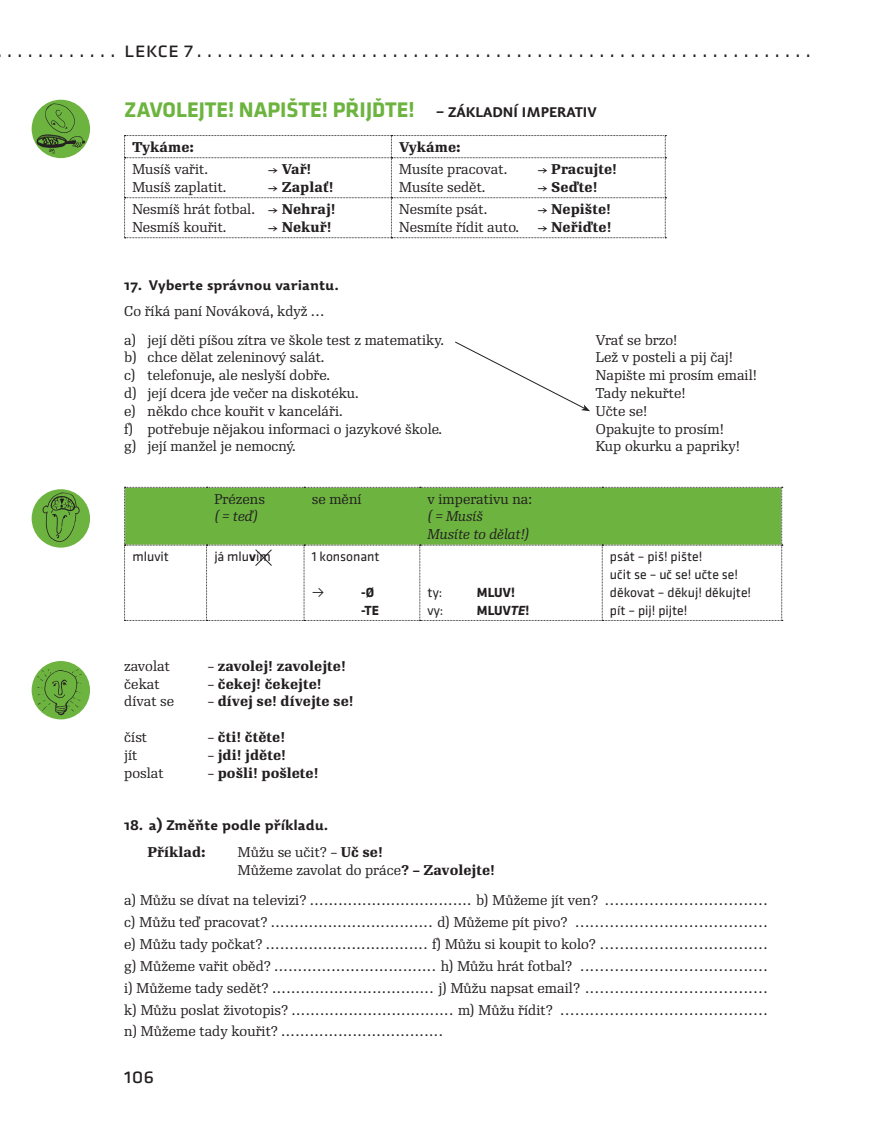
<style>
.page{position:relative;width:893px;height:1126px;background:#fff}
.page>*{position:absolute;margin:0;border:0;box-sizing:border-box;transform-origin:0 0}
.t1{font:21.9px "Klavika";color:#231f20}
.t2{font:700 21.9px "Klavika";color:#6cb43f}
.t3{font:13.65px/17.9px "Re Public Std";color:#231f20}
.t4{font:500 13.65px "Re Public Std";color:#231f20}
.t5{font:13.65px/17.9px "Klavika";color:#231f20}
.t6{font:700 13.65px "Dederon SDOT";color:#231f20}
.t7{font:italic 13.65px/17.9px "Re Public Std";color:#231f20}
.t8{font:700 13.65px/17.9px "Klavika";color:#231f20}
.s1{font-family:"Dederon SDOT";font-size:13.65px;color:#231f20}
.s2{font-weight:400}
.s3{font-weight:500}
.s4{font-weight:700}
.s5{font-style:italic}
</style>
<div class="page">
<svg style="left:124px;top:135px;width:542px;height:103px"></svg>
<div style="left:32px;top:100px;width:58px;height:58px;background:#6cb43f;border-radius:50%"></div>
<img style="left:33px;top:102px;width:54px;height:54px">
<svg style="left:455px;top:341px;width:135px;height:70px"></svg>
<div style="left:32px;top:489px;width:58px;height:59px;background:#6cb43f;border-radius:50%"></div>
<img style="left:40px;top:490px;width:41px;height:54px">
<div style="left:32px;top:661px;width:58px;height:58px;background:#6cb43f;border-radius:50%"></div>
<img style="left:35px;top:667px;width:48px;height:50px">
<svg style="left:124px;top:487px;width:659px;height:134px"></svg>
<h1 class="t1" style="left:7px;top:42px;width:806px">. . . . . . . . . . . lekce 7 . . . . . . . . . . . . . . . . . . . . . . . . . . . . . . . . . . . . . . . . . . . . . . . . . . . . . . . . . . . .</h1>
<h1 class="t2" style="left:124px;top:102px;width:474px">ZAVOLEJTE! NAPIŠTE! PŘIJĎTE! <span class="s1">– ZÁKLADNÍ IMPERATIV</span></h1>
<p class="t4" style="left:132px;top:141px;width:63px">Tykáme:</p>
<p class="t4" style="left:399px;top:141px;width:63px">Vykáme:</p>
<p class="t3" style="left:132px;top:161px;width:77px">Musíš vařit.</p>
<p class="t4" style="left:268px;top:163px;width:45px"><span class="s2">→</span> Vař!</p>
<p class="t3" style="left:132px;top:179px;width:96px">Musíš zaplatit.</p>
<p class="t4" style="left:268px;top:181px;width:67px"><span class="s2">→</span> Zaplať!</p>
<p class="t3" style="left:399px;top:161px;width:110px">Musíte pracovat.</p>
<p class="t4" style="left:537px;top:163px;width:81px"><span class="s2">→</span> Pracujte!</p>
<p class="t3" style="left:399px;top:179px;width:88px">Musíte sedět.</p>
<p class="t4" style="left:537px;top:181px;width:62px"><span class="s2">→</span> Seďte!</p>
<p class="t3" style="left:132px;top:201px;width:205px">Nesmíš hrát fotbal. → <span class="s3">Nehraj!<br></span>Nesmíš kouřit.</p>
<p class="t4" style="left:268px;top:221px;width:65px"><span class="s2">→</span> Nekuř!</p>
<p class="t3" style="left:399px;top:201px;width:90px">Nesmíte psát.</p>
<p class="t4" style="left:537px;top:203px;width:75px"><span class="s2">→</span> Nepište!</p>
<p class="t3" style="left:399px;top:219px;width:121px">Nesmíte řídit auto.</p>
<p class="t4" style="left:537px;top:221px;width:76px"><span class="s2">→</span> Neřiďte!</p>
<p class="t6" style="left:124px;top:279px;width:216px">17. Vyberte správnou variantu.</p>
<p class="t3" style="left:124px;top:298px;width:321px;line-height:28.3px">Co říká paní Nováková, když …<br>a) její děti píšou zítra ve škole test z matematiky.</p>
<p class="t3" style="left:124px;top:350px;width:319px">b) chce dělat zeleninový salát.<br>c) telefonuje, ale neslyší dobře.<br>d) její dcera jde večer na diskotéku.<br>e) někdo chce kouřit v kanceláři.<br>f) potřebuje nějakou informaci o jazykové škole. g) její manžel je nemocný.</p>
<p class="t3" style="left:214px;top:491px;width:52px">Prézens</p>
<p class="t7" style="left:214px;top:509px;width:45px">( = teď)</p>
<p class="t3" style="left:312px;top:491px;width:51px">se mění</p>
<p class="t3" style="left:428px;top:491px;width:106px">v imperativu na:</p>
<p class="t7" style="left:428px;top:509px;width:103px">( = Musíš<br>Musíte to dělat!)</p>
<p class="t5" style="left:132px;top:549px;width:38px">mluvit</p>
<p class="t5" style="left:214px;top:549px;width:58px">já mlu<span class="s4">v</span>ím</p>
<p class="t5" style="left:312px;top:549px;width:69px">1 konsonant</p>
<p class="t8" style="left:361px;top:584px;width:20px">-Ø -TE</p>
<p class="t5" style="left:428px;top:584px;width:16px">ty:</p>
<p class="t8" style="left:477px;top:584px;width:40px">MLUV!</p>
<p class="t5" style="left:428px;top:602px;width:17px">vy:</p>
<p class="t8" style="left:477px;top:602px;width:54px">MLUV<span class="s5">TE</span>!</p>
<p class="t3" style="left:596px;top:332px;width:163px">Vrať se brzo!<br>Lež v posteli a pij čaj!<br>Napište mi prosím email!<br>Tady nekuřte!<br>Učte se!<br>Opakujte to prosím!<br>Kup okurku a papriky!</p>
<p class="t5" style="left:610px;top:549px;width:143px">psát – piš! pište!<br>učit se – uč se! učte se! děkovat – děkuj! děkujte! pít – pij! pijte!</p>
<p class="t3" style="left:124px;top:658px;width:47px">zavolat</p>
<p class="t4" style="left:208px;top:660px;width:140px"><span class="s2">–</span> zavolej! zavolejte!</p>
<p class="t3" style="left:124px;top:676px;width:37px">čekat</p>
<p class="t4" style="left:208px;top:678px;width:115px"><span class="s2">–</span> čekej! čekejte!</p>
<p class="t3" style="left:124px;top:694px;width:51px">dívat se</p>
<p class="t4" style="left:208px;top:696px;width:147px"><span class="s2">–</span> dívej se! dívejte se!</p>
<p class="t3" style="left:124px;top:729px;width:24px">číst</p>
<p class="t4" style="left:208px;top:731px;width:79px"><span class="s2">–</span> čti! čtěte!</p>
<p class="t3" style="left:124px;top:747px;width:15px">jít</p>
<p class="t4" style="left:208px;top:749px;width:80px"><span class="s2">–</span> jdi! jděte!</p>
<p class="t3" style="left:124px;top:765px;width:41px">poslat</p>
<p class="t4" style="left:208px;top:767px;width:112px"><span class="s2">–</span> pošli! pošlete!</p>
<p class="t6" style="left:124px;top:819px;width:205px">18. a) Změňte podle příkladu.</p>
<p class="t4" style="left:148px;top:846px;width:60px">Příklad:</p>
<p class="t3" style="left:238px;top:844px;width:259px">Můžu se učit? – <span class="s3">Uč se!<br></span>Můžeme zavolat do práce<span class="s3">? – Zavolejte!</span></p>
<p class="t3" style="left:124px;top:890px;width:645px;line-height:21.9px;text-align:justify">a) Můžu se dívat na televizi? ……………………………. b) Můžeme jít ven? ................................. c) Můžu teď pracovat? ……………………………. d) Můžeme pít pivo? ....................................... e) Můžu tady počkat? ……………………………. f) Můžu si koupit to kolo? .................................. g) Můžeme vařit oběd? ……………………………. h) Můžu hrát fotbal? ...................................... i) Můžeme tady sedět? ……………………………. j) Můžu napsat email? ..................................... k) Můžu poslat životopis? ……………………………. m) Můžu řídit? .......................................... n) Můžeme tady kouřit? …………………………….</p>
<h1 class="t1" style="left:124px;top:1068px;width:31px">106</h1>
</div>
